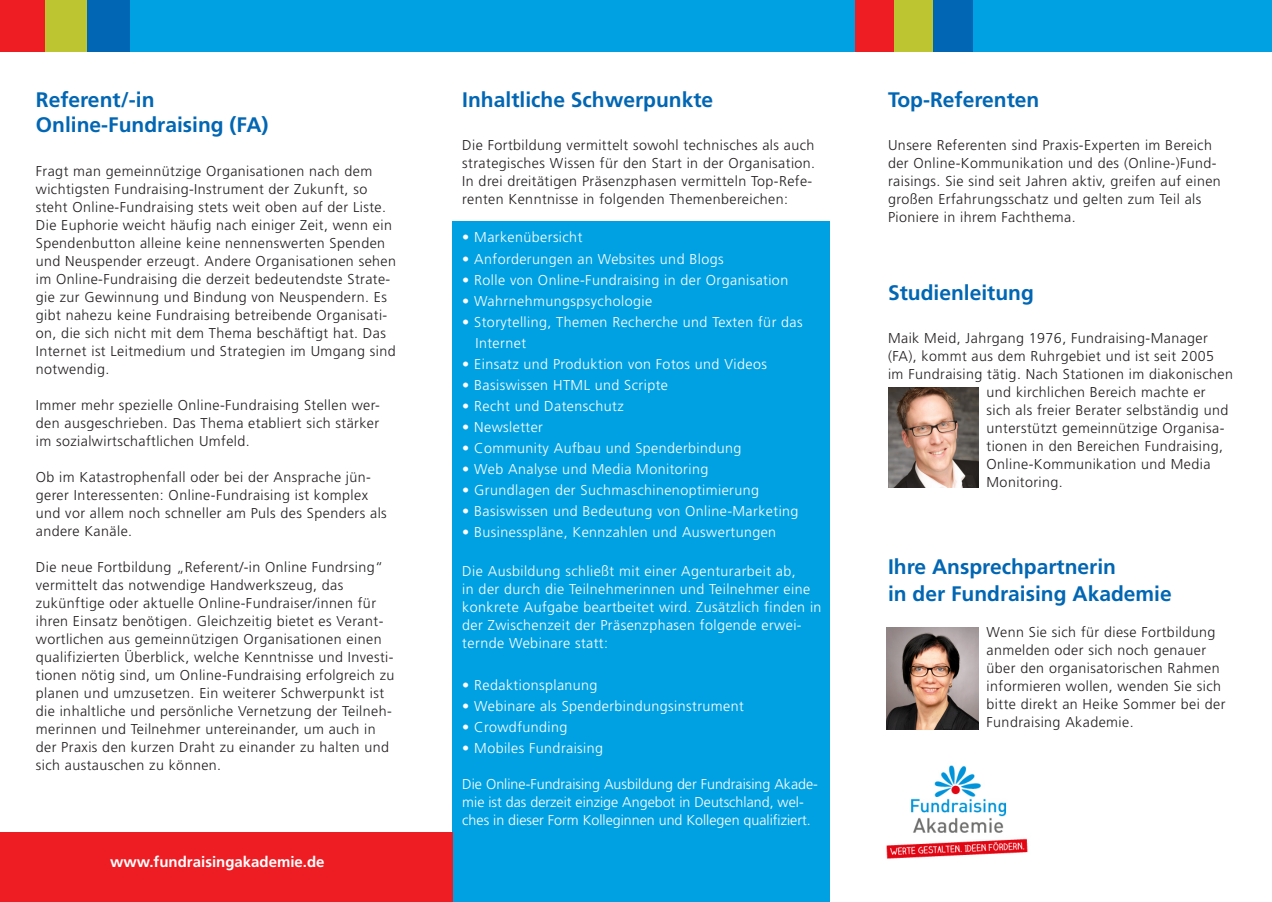
<style>
.page{position:relative;width:1272px;height:902px;background:#fff}
.page>*{position:absolute;margin:0;border:0;box-sizing:border-box;transform-origin:0 0}
.t1{font:700 21px/27px "Frutiger LT Std";color:#0166b3}
.t2{font:700 15px "Frutiger LT Std";color:#fff}
.t3{font:300 14.25px/18px "Frutiger LT Std";letter-spacing:.03em;color:#231f20}
.t4{font:300 14.25px/18px "Frutiger LT Std";letter-spacing:.03em;color:#fff}
.t5{font:300 14.25px/18px "Frutiger LT Std";color:#fff}
</style>
<div class="page">
<div style="left:452px;top:221px;width:377px;height:680px;background:#00a1e3"></div>
<div style="left:100px;top:0;width:1171px;height:52px;background:#00a1e3"></div>
<img style="left:888px;top:387px;width:90px;height:100px">
<div style="left:0;top:0;width:45px;height:52px;background:#ee1d23"></div>
<div style="left:45px;top:0;width:43px;height:52px;background:#bdc531"></div>
<div style="left:88px;top:0;width:42px;height:52px;background:#0166b3"></div>
<img style="left:886px;top:765px;width:142px;height:94px">
<img style="left:886px;top:627px;width:92px;height:102px">
<div style="left:855px;top:0;width:45px;height:52px;background:#ee1d23"></div>
<div style="left:894px;top:0;width:43px;height:52px;background:#bdc531"></div>
<div style="left:933px;top:0;width:39px;height:52px;background:#0166b3"></div>
<div style="left:0;top:832px;width:452px;height:69px;background:#ee1d23"></div>
<h1 class="t1" style="left:36px;top:87px;width:234px;line-height:25.5px">Referent/-in<br>Online-Fundraising (FA)</h1>
<p class="t3" style="left:36px;top:162px;width:362px">Fragt man gemeinnützige Organisationen nach dem wichtigsten Fundraising-Instrument der Zukunft, so steht Online-Fundraising stets weit oben auf der Liste.<br>Die Euphorie weicht häufig nach einiger Zeit, wenn ein Spendenbutton alleine keine nennenswerten Spenden und Neuspender erzeugt. Andere Organisationen sehen im Online-Fundraising die derzeit bedeutendste Strate&shy;gie zur Gewinnung und Bindung von Neuspendern. Es gibt nahezu keine Fundraising betreibende Organisati&shy;on, die sich nicht mit dem Thema beschäftigt hat. Das Internet ist Leitmedium und Strategien im Umgang sind notwendig.</p>
<p class="t3" style="left:36px;top:396px;width:346px;text-align:justify">Immer mehr spezielle Online-Fundraising Stellen wer&shy;den ausgeschrieben. Das Thema etabliert sich stärker im sozialwirtschaftlichen Umfeld.</p>
<p class="t3" style="left:36px;top:468px;width:352px">Ob im Katastrophenfall oder bei der Ansprache jün&shy;gerer Interessenten: Online-Fundraising ist komplex und vor allem noch schneller am Puls des Spenders als andere Kanäle.</p>
<p class="t3" style="left:36px;top:558px;width:360px">Die neue Fortbildung „Referent/-in Online Fundrsing“ vermittelt das notwendige Handwerkszeug, das zukünftige oder aktuelle Online-Fundraiser/innen für ihren Einsatz benötigen. Gleichzeitig bietet es Verant&shy;wortlichen aus gemeinnützigen Organisationen einen qualifizierten Überblick, welche Kenntnisse und Investi&shy;tionen nötig sind, um Online-Fundraising erfolgreich zu planen und umzusetzen. Ein weiterer Schwerpunkt ist die inhaltliche und persönliche Vernetzung der Teilneh&shy;merinnen und Teilnehmer untereinander, um auch in der Praxis den kurzen Draht zu einander zu halten und sich austauschen zu können.</p>
<p class="t2" style="left:110px;top:853px;width:216px">www.fundraisingakademie.de</p>
<h1 class="t1" style="left:462px;top:86px;width:252px">Inhaltliche Schwerpunkte</h1>
<p class="t3" style="left:462px;top:137px;width:354px">Die Fortbildung vermittelt sowohl technisches als auch strategisches Wissen für den Start in der Organisation.<br>In drei dreitätigen Präsenzphasen vermitteln Top-Refe&shy;renten Kenntnisse in folgenden Themenbereichen:</p>
<p class="t4" style="left:462px;top:229px;width:122px">• Markenübersicht</p>
<p class="t4" style="left:462px;top:250px;width:263px">• Anforderungen an Websites und Blogs</p>
<p class="t4" style="left:462px;top:271px;width:327px">• Rolle von Online-Fundraising in der Organisation</p>
<p class="t4" style="left:462px;top:292px;width:191px">• Wahrnehmungspsychologie</p>
<p class="t4" style="left:475px;top:311px;width:329px;line-height:21px;text-indent:-13px">• Storytelling, Themen Recherche und Texten für das<br>Internet</p>
<p class="t4" style="left:462px;top:355px;width:306px">• Einsatz und Produktion von Fotos und Videos</p>
<p class="t4" style="left:462px;top:376px;width:207px">• Basiswissen HTML und Scripte</p>
<p class="t4" style="left:462px;top:397px;width:163px">• Recht und Datenschutz</p>
<p class="t4" style="left:462px;top:418px;width:82px">• Newsletter</p>
<p class="t4" style="left:462px;top:439px;width:281px">• Community Aufbau und Spenderbindung</p>
<p class="t4" style="left:462px;top:460px;width:247px">• Web Analyse und Media Monitoring</p>
<p class="t4" style="left:462px;top:481px;width:298px">• Grundlagen der Suchmaschinenoptimierung</p>
<p class="t4" style="left:462px;top:502px;width:338px">• Basiswissen und Bedeutung von Online-Marketing</p>
<p class="t4" style="left:462px;top:523px;width:315px">• Businesspläne, Kennzahlen und Auswertungen</p>
<p class="t4" style="left:462px;top:562px;width:361px">Die Ausbildung schließt mit einer Agenturarbeit ab,<br>in der durch die Teilnehmerinnen und Teilnehmer eine konkrete Aufgabe beartbeitet wird. Zusätzlich finden in der Zwischenzeit der Präsenzphasen folgende erwei&shy;ternde Webinare statt:</p>
<p class="t4" style="left:462px;top:676px;width:137px">• Redaktionsplanung</p>
<p class="t4" style="left:462px;top:697px;width:283px">• Webinare als Spenderbindungsinstrument</p>
<p class="t4" style="left:462px;top:718px;width:107px">• Crowdfunding</p>
<p class="t4" style="left:462px;top:739px;width:142px">• Mobiles Fundraising</p>
<p class="t5" style="left:462px;top:775px;width:357px">Die Online-Fundraising Ausbildung der Fundraising Akade&shy;mie ist das derzeit einzige Angebot in Deutschland, wel&shy;ches in dieser Form Kolleginnen und Kollegen qualifiziert.</p>
<h1 class="t1" style="left:888px;top:86px;width:153px">Top-Referenten</h1>
<p class="t3" style="left:888px;top:136px;width:334px">Unsere Referenten sind Praxis-Experten im Bereich der Online-Kommunikation und des (Online-)Fund&shy;raisings. Sie sind seit Jahren aktiv, greifen auf einen großen Erfahrungsschatz und gelten zum Teil als Pioniere in ihrem Fachthema.</p>
<h1 class="t1" style="left:888px;top:279px;width:147px">Studienleitung</h1>
<p class="t3" style="left:888px;top:329px;width:321px">Maik Meid, Jahrgang 1976, Fundraising-Manager</p>
<p class="t3" style="left:888px;top:347px;width:327px">(FA), kommt aus dem Ruhrgebiet und ist seit 2005</p>
<p class="t3" style="left:888px;top:365px;width:346px">im Fundraising tätig. Nach Stationen im diakonischen</p>
<p class="t3" style="left:986px;top:383px;width:221px">und kirchlichen Bereich machte er</p>
<p class="t3" style="left:986px;top:401px;width:243px">sich als freier Berater selbständig und</p>
<p class="t3" style="left:986px;top:419px;width:239px">unterstützt gemeinnützige Organisa-</p>
<p class="t3" style="left:986px;top:437px;width:238px">tionen in den Bereichen Fundraising,</p>
<p class="t3" style="left:986px;top:455px;width:225px">Online-Kommunikation und Media</p>
<p class="t3" style="left:986px;top:473px;width:78px">Monitoring.</p>
<h1 class="t1" style="left:888px;top:553px;width:285px">Ihre Ansprechpartnerin<br>in der Fundraising Akademie</h1>
<p class="t3" style="left:986px;top:623px;width:240px">Wenn Sie sich für diese Fortbildung anmelden oder sich noch genauer über den organisatorischen Rahmen informieren wollen, wenden Sie sich bitte direkt an Heike Sommer bei der Fundraising Akademie.</p>
</div>
